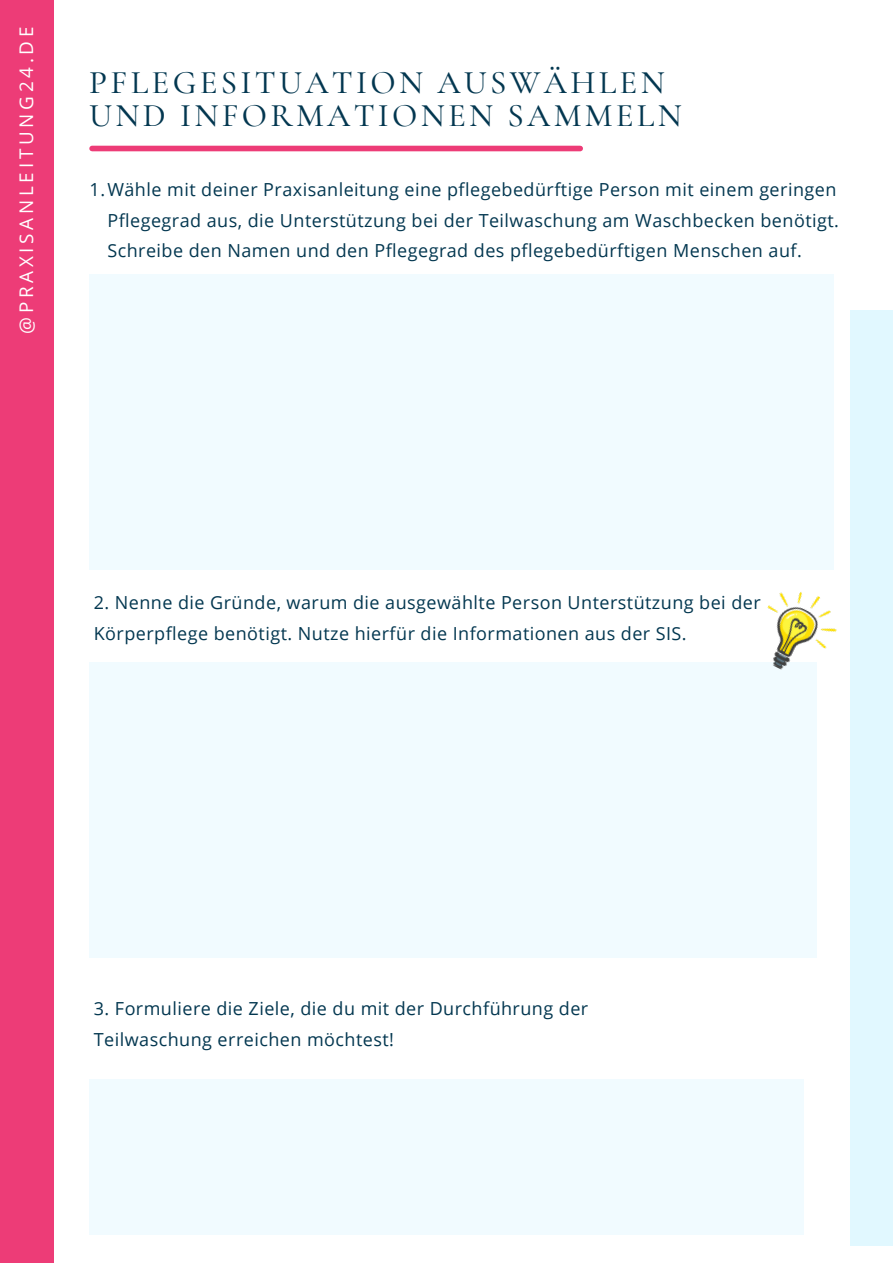
<style>
.page{position:relative;width:893px;height:1264px;background:#fff}
.page>*{position:absolute;margin:0;border:0;box-sizing:border-box;transform-origin:0 0}
.t1{font:500 33px/32.5px "Cormorant Garamond";letter-spacing:.1em;color:#033750}
.t2{font:18.75px "Open Sans";letter-spacing:.2em;color:#fff}
.t3{font:18px/30.3px "Open Sans";letter-spacing:.025em;color:#033750}
</style>
<div class="page">
<div style="left:850px;top:310px;width:42px;height:936px;background:#e1f8ff"></div>
<div style="left:0;top:0;width:53px;height:1262px;background:#ed3c77"></div>
<div style="left:89px;top:274px;width:744px;height:295px;background:#f1fbff"></div>
<div style="left:92px;top:146px;width:488px;height:5px;background:#ed3c77"></div>
<div style="left:89px;top:1078px;width:714px;height:156px;background:#f1fbff"></div>
<div style="left:89px;top:662px;width:727px;height:295px;background:#f1fbff"></div>
<img style="left:767px;top:592px;width:70px;height:91px">
<p class="t2" style="left:13px;top:334px;width:309px;rotate:-90deg">@PRAXISANLEITUNG24.DE</p>
<p class="t1" style="left:89px;top:66px;width:594px">PFLEGESITUATION AUSWÄHLEN<br>UND INFORMATIONEN SAMMELN</p>
<p class="t3" style="left:107px;top:174px;width:733px;text-indent:-18px">1.Wähle mit deiner Praxisanleitung eine pflegebedürftige Person mit einem geringen<br>Pflegegrad aus, die Unterstützung bei der Teilwaschung am Waschbecken benötigt.<br>Schreibe den Namen und den Pflegegrad des pflegebedürftigen Menschen auf.</p>
<p class="t3" style="left:94px;top:587px;width:668px">2. Nenne die Gründe, warum die ausgewählte Person Unterstützung bei der<br>Körperpflege benötigt. Nutze hierfür die Informationen aus der SIS.</p>
<p class="t3" style="left:94px;top:993px;width:496px">3. Formuliere die Ziele, die du mit der Durchführung der<br>Teilwaschung erreichen möchtest!</p>
</div>
